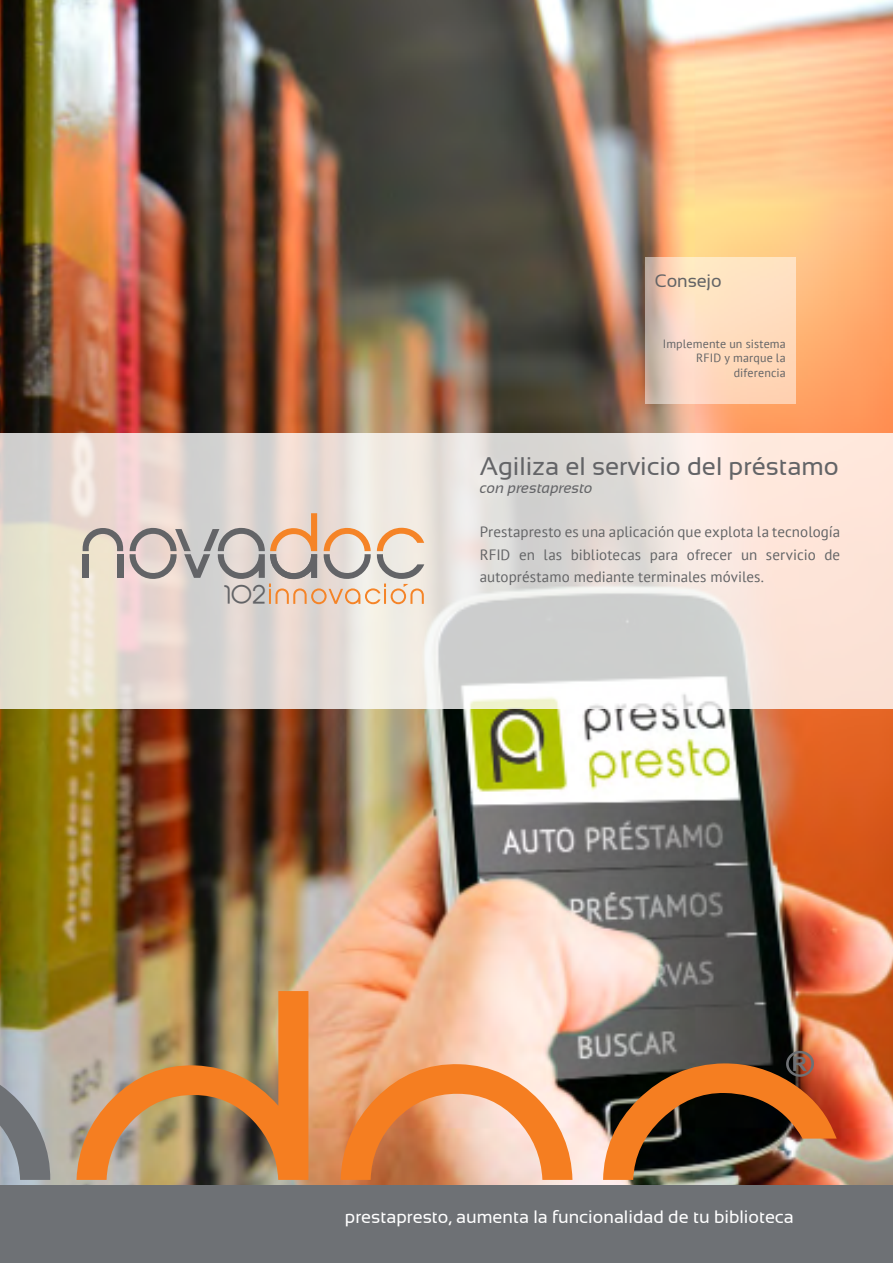
<style>
.page{position:relative;width:893px;height:1263px;background:#fff}
.page>*{position:absolute;margin:0;border:0;box-sizing:border-box;transform-origin:0 0}
.t1{font:25.5px "Sansation";color:#636467}
.t2{font:24.15px "Abeatby Kai";color:#636467}
.t3{font:18px "Sansation";color:#fff}
.t4{font:18px "Sansation";letter-spacing:-.005em;color:#636466}
.t5{font:15px/22.5px "PT Sans";letter-spacing:.005em;color:#636466;text-align:justify}
.t6{font:italic 15px "Sansation";letter-spacing:.005em;color:#636467}
.t7{font:12px/14.4px "PT Sans";letter-spacing:.015em;color:#636466;text-align:right}
</style>
<div class="page">
<img style="left:0;top:0;width:893px;height:1185px">
<svg style="left:0;top:434px;width:893px;height:275px"></svg>
<svg style="left:645px;top:257px;width:151px;height:147px;fill:#ffdbc0"></svg>
<div style="left:83px;top:554px;width:6px;height:24px;background:#636467"></div>
<div style="left:117px;top:554px;width:6px;height:24px;background:#636467"></div>
<svg style="left:83px;top:528px;width:40px;height:23px"></svg>
<svg style="left:130px;top:513px;width:294px;height:91px"></svg>
<div style="left:0;top:1185px;width:893px;height:78px;background:#6e7175"></div>
<svg style="left:0;top:1063px;width:50px;height:117px"></svg>
<svg style="left:77px;top:991px;width:231px;height:189px"></svg>
<svg style="left:341px;top:1063px;width:231px;height:117px"></svg>
<img style="left:603px;top:1051px;width:234px;height:129px">
<h2 class="t2" style="left:224px;top:585px;width:43px">102</h2>
<p class="t4" style="left:655px;top:271px;width:68px">Consejo</p>
<p class="t7" style="left:663px;top:336px;width:125px">Implemente un sistema<br>RFID y marque la diferencia</p>
<h1 class="t1" style="left:480px;top:452px;width:361px">Agiliza el servicio del préstamo</h1>
<p class="t6" style="left:480px;top:479px;width:114px">con prestapresto</p>
<p class="t5" style="left:480px;top:520px;width:362px">Prestapresto es una aplicación que explota la tecnología RFID en las bibliotecas para ofrecer un servicio de autopréstamo mediante terminales móviles.</p>
<p class="t3" style="left:345px;top:1207px;width:450px">prestapresto, aumenta la funcionalidad de tu biblioteca</p>
</div>
